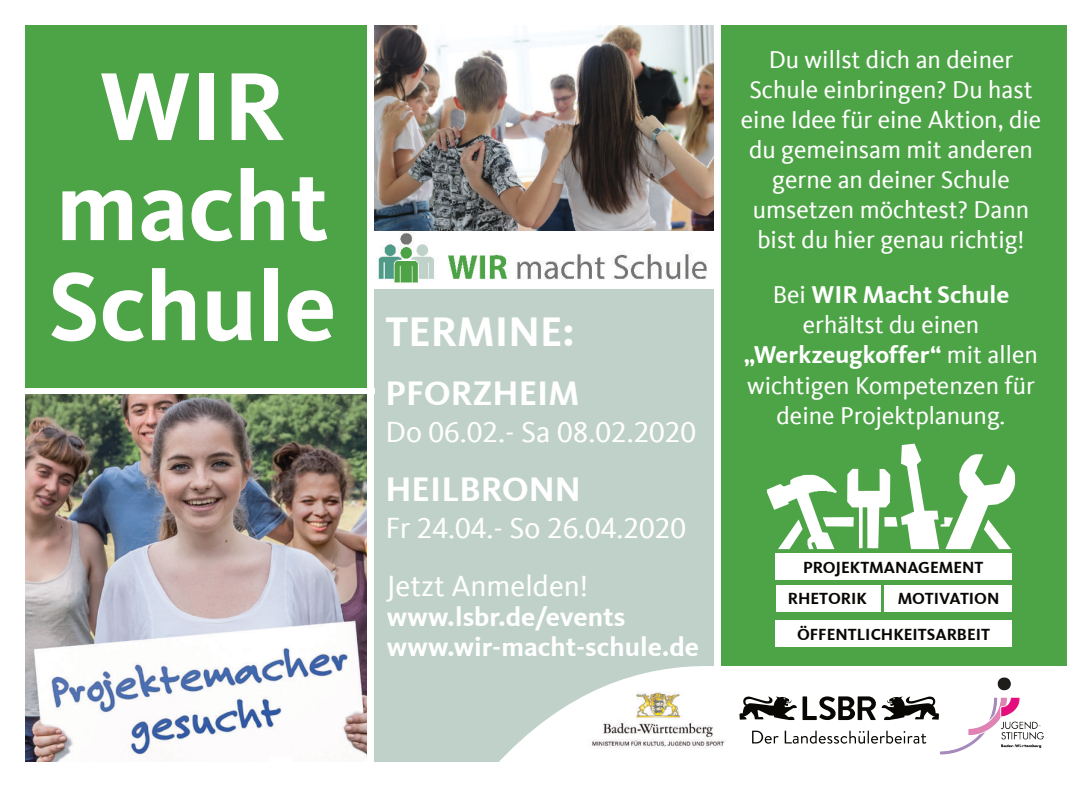
<style>
.page{position:relative;width:1092px;height:787px;background:#fff}
.page>*{position:absolute;margin:0;border:0;box-sizing:border-box;transform-origin:0 0}
.t1{font:700 100px/100px "CDU Kievit Tab";color:#fff;text-align:center}
.t2{font:700 42.5px "CDU Kievit Tab";color:#fff}
.t3{font:700 35px "CDU Kievit Tab";color:#fff}
.t4{font:30px/58px "CDU Kievit Tab";color:#fff}
.t5{font:700 27.5px/30px "CDU Kievit Tab";color:#fff}
.t6{font:25px/30px "CDU Kievit Tab";color:#fff;text-align:center}
.t7{font:700 16.5px/31.5px "CDU Kievit Tab";color:#080704}
.s1{font-weight:700}
</style>
<div class="page">
<img style="left:25px;top:25px;width:1042px;height:737px">
<h1 class="t1" style="left:48px;top:66px;width:290px">WIR macht<br>Schule</h1>
<h2 class="t2" style="left:385px;top:316px;width:190px">TERMINE:</h2>
<h3 class="t3" style="left:385px;top:380px;width:195px">PFORZHEIM</h3>
<p class="t4" style="left:385px;top:406px;width:312px">Do 06.02.- Sa 08.02.2020</p>
<h3 class="t3" style="left:385px;top:476px;width:197px">HEILBRONN</h3>
<p class="t4" style="left:385px;top:502px;width:302px">Fr 24.04.- So 26.04.2020<br>Jetzt Anmelden!</p>
<p class="t5" style="left:387px;top:605px;width:313px">www.lsbr.de/events www.wir-macht-schule.de</p>
<p class="t6" style="left:740px;top:47px;width:302px">Du willst dich an deiner<br>Schule einbringen? Du hast eine Idee für eine Aktion, die du gemeinsam mit anderen gerne an deiner Schule umsetzen möchtest? Dann bist du hier genau richtig!</p>
<p class="t6" style="left:744px;top:282px;width:295px">Bei <span class="s1">WIR Macht Schule </span>erhältst du einen <span class="s1">„Werkzeugkoffer“</span> mit allen wichtigen Kompetenzen für deine Projektplanung.</p>
<p class="t7" style="left:787px;top:553px;width:197px;text-indent:15px">PROJEKTMANAGEMENT<br>RHETORIK</p>
<p class="t7" style="left:797px;top:582px;width:204px;line-height:36px;text-indent:101px">MOTIVATION<br>ÖFFENTLICHKEITSARBEIT</p>
</div>
